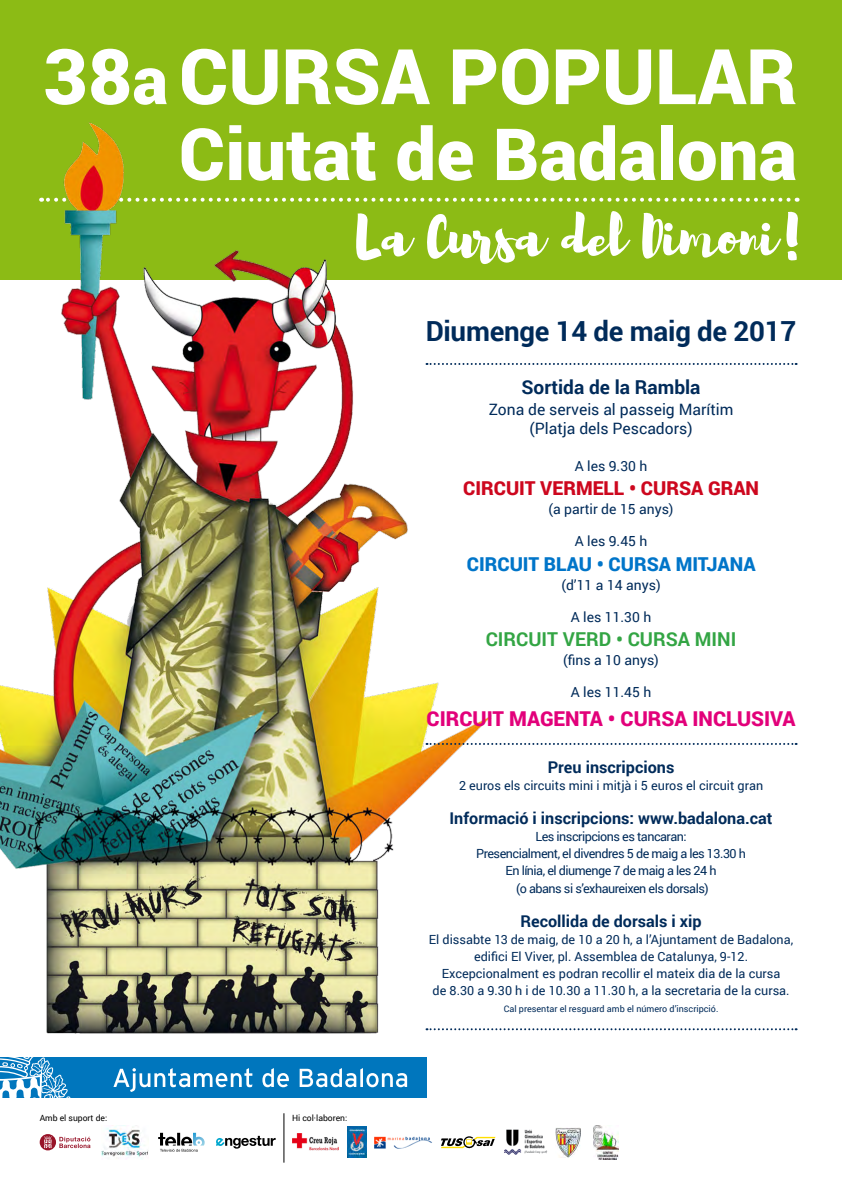
<style>
.page{position:relative;width:842px;height:1191px;background:#fff}
.page>*{position:absolute;margin:0;border:0;box-sizing:border-box;transform-origin:0 0}
.t1{font:900 76.8px "Roboto";color:#fff}
.t2{font:900 72px "Roboto";letter-spacing:.005em;color:#fff}
.t3{font:55.9px "Brusher";color:#fff}
.t4{font:700 27.7px "Roboto";letter-spacing:-.01em;color:#002b5a}
.t5{font:900 20.5px "Roboto";color:#e2007a}
.t6{font:900 19.1px "Roboto";color:#cd071e}
.t7{font:900 19.1px "Roboto";color:#0075c9}
.t8{font:700 19.1px "Roboto";color:#33a544}
.t9{font:700 19.1px "Roboto";color:#002b5a}
.t10{font:700 16.2px "Roboto";color:#002b5a}
.t11{font:15.7px/19px "Roboto";color:#002b5a;text-align:center}
.t12{font:13.9px "Roboto";color:#002b5a}
.t13{font:12.6px/17.1px "Roboto";color:#002b5a;text-align:center}
.t14{font:12.6px/17.1px "Roboto";letter-spacing:-.04em;color:#002b5a;text-align:center}
.t15{font:9px "Roboto";color:#002b5a}
.t16{font:8.6px "Roboto";color:#000}
.s1{font-size:66.8px}
</style>
<div class="page">
<div style="left:0;top:0;width:842px;height:279px;background:#8cbb15"></div>
<div style="left:0;top:1057px;width:426px;height:40px;background:#0076bd"></div>
<svg style="left:0;top:1057px;width:70px;height:40px"></svg>
<svg style="left:113px;top:1068px;width:139px;height:24px"></svg>
<svg style="left:262px;top:1068px;width:27px;height:19px"></svg>
<svg style="left:300px;top:1068px;width:107px;height:19px"></svg>
<svg style="left:493px;top:1028px;width:304px;height:2px"></svg>
<svg style="left:493px;top:363px;width:304px;height:2px"></svg>
<svg style="left:493px;top:198px;width:295px;height:4px"></svg>
<img style="left:0;top:122px;width:493px;height:912px">
<svg style="left:426px;top:743px;width:371px;height:2px"></svg>
<svg style="left:158px;top:1132px;width:47px;height:19px"></svg>
<svg style="left:40px;top:1134px;width:50px;height:16px"></svg>
<hr style="left:283px;top:1113px;width:1px;height:49px;background:#000">
<img style="left:292px;top:1133px;width:46px;height:18px">
<img style="left:347px;top:1126px;width:19px;height:31px">
<img style="left:374px;top:1136px;width:58px;height:13px">
<svg style="left:441px;top:1136px;width:54px;height:13px"></svg>
<img style="left:504px;top:1129px;width:43px;height:26px">
<img style="left:555px;top:1127px;width:26px;height:30px">
<img style="left:593px;top:1125px;width:26px;height:34px">
<svg style="left:216px;top:1135px;width:60px;height:13px"></svg>
<img style="left:101px;top:1125px;width:48px;height:34px">
<h1 class="t1" style="left:43px;top:23px;width:755px">38<span class="s1">a</span> CURSA POPULAR</h1>
<h2 class="t2" style="left:179px;top:104px;width:619px">Ciutat de Badalona</h2>
<h3 class="t3" style="left:355px;top:206px;width:455px">La Cursa del Dimoni!</h3>
<h3 class="t4" style="left:426px;top:311px;width:372px">Diumenge 14 de maig de 2017</h3>
<h3 class="t9" style="left:521px;top:374px;width:181px">Sortida de la Rambla</h3>
<p class="t11" style="left:489px;top:399px;width:246px">Zona de serveis al passeig Marítim (Platja dels Pescadors)</p>
<p class="t12" style="left:575px;top:456px;width:74px">A les 9.30 h</p>
<h3 class="t6" style="left:463px;top:475px;width:297px">CIRCUIT VERMELL • CURSA GRAN</h3>
<p class="t12" style="left:548px;top:499px;width:127px">(a partir de 15 anys)</p>
<p class="t12" style="left:575px;top:531px;width:74px">A les 9.45 h</p>
<h3 class="t7" style="left:467px;top:550px;width:290px">CIRCUIT BLAU • CURSA MITJANA</h3>
<p class="t12" style="left:561px;top:575px;width:101px">(d’11 a 14 anys)</p>
<p class="t12" style="left:571px;top:607px;width:82px">A les 11.30 h</p>
<h3 class="t8" style="left:486px;top:625px;width:252px">CIRCUIT VERD • CURSA MINI</h3>
<p class="t12" style="left:563px;top:650px;width:97px">(fins a 10 anys)</p>
<p class="t12" style="left:571px;top:682px;width:82px">A les 11.45 h</p>
<h3 class="t5" style="left:427px;top:704px;width:370px">CIRCUIT MAGENTA • CURSA INCLUSIVA</h3>
<p class="t16" style="left:40px;top:1111px;width:69px">Amb el suport de:</p>
<p class="t16" style="left:292px;top:1111px;width:57px">Hi col·laboren:</p>
<p class="t10" style="left:548px;top:755px;width:128px">Preu inscripcions</p>
<p class="t13" style="left:459px;top:776px;width:306px">2 euros els circuits mini i mitjà i 5 euros el circuit gran</p>
<p class="t10" style="left:449px;top:807px;width:324px">Informació i inscripcions: www.badalona.cat</p>
<p class="t14" style="left:476px;top:827px;width:271px">Les inscripcions es tancaran:<br>Presencialment, el divendres 5 de maig a les 13.30 h En línia, el diumenge 7 de maig a les 24 h<br>(o abans si s’exhaureixen els dorsals)</p>
<p class="t10" style="left:520px;top:909px;width:183px">Recollida de dorsals i xip</p>
<p class="t13" style="left:429px;top:930px;width:366px">El dissabte 13 de maig, de 10 a 20 h, a l’Ajuntament de Badalona, edifici El Viver, pl. Assemblea de Catalunya, 9-12.<br>Excepcionalment es podran recollir el mateix dia de la cursa<br>de 8.30 a 9.30 h i de 10.30 a 11.30 h, a la secretaria de la cursa.</p>
<p class="t15" style="left:504px;top:1002px;width:216px">Cal presentar el resguard amb el número d’inscripció.</p>
</div>
